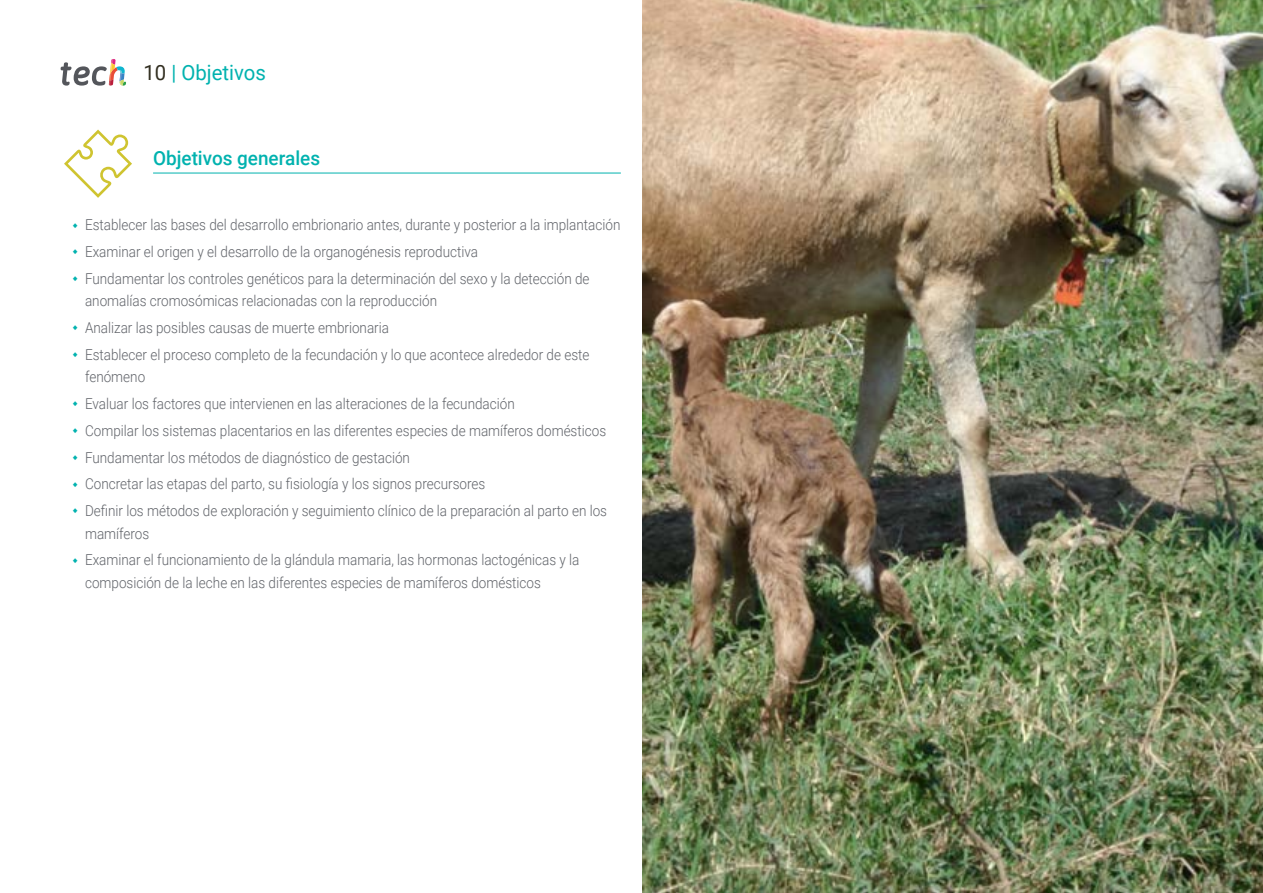
<style>
.page{position:relative;width:1263px;height:893px;background:#fff}
.page>*{position:absolute;margin:0;border:0;box-sizing:border-box;transform-origin:0 0}
.t1{font:21px "Roboto";color:#00b2af}
.t2{font:500 19.5px "Roboto";color:#00b2af}
.t3{font:300 15px/26.7px "Roboto";color:#61646a;scale:.9 1}
.s1{color:#312e20}
</style>
<div class="page">
<hr style="left:153px;top:173px;width:468px;height:1px;background:#00b2af">
<svg style="left:64px;top:130px;width:68px;height:68px"></svg>
<svg style="left:61px;top:59px;width:65px;height:27px"></svg>
<img style="left:642px;top:0;width:621px;height:893px">
<h1 class="t1" style="left:144px;top:57px;width:124px"><span class="s1">10</span> | Objetivos</h1>
<h2 class="t2" style="left:153px;top:144px;width:169px">Objetivos generales</h2>
<p class="t3" style="left:85px;top:211px;width:596px">Establecer las bases del desarrollo embrionario antes, durante y posterior a la implantación<br>Examinar el origen y el desarrollo de la organogénesis reproductiva<br>Fundamentar los controles genéticos para la determinación del sexo y la detección de</p>
<p class="t3" style="left:85px;top:287px;width:562px">anomalías cromosómicas relacionadas con la reproducción<br>Analizar las posibles causas de muerte embrionaria<br>Establecer el proceso completo de la fecundación y lo que acontece alrededor de este</p>
<p class="t3" style="left:85px;top:363px;width:582px">fenómeno<br>Evaluar los factores que intervienen en las alteraciones de la fecundación<br>Compilar los sistemas placentarios en las diferentes especies de mamíferos domésticos Fundamentar los métodos de diagnóstico de gestación<br>Concretar las etapas del parto, su fisiología y los signos precursores<br>Definir los métodos de exploración y seguimiento clínico de la preparación al parto en los</p>
<p class="t3" style="left:85px;top:519px;width:551px">mamíferos<br>Examinar el funcionamiento de la glándula mamaria, las hormonas lactogénicas y la</p>
<p class="t3" style="left:85px;top:569px;width:508px">composición de la leche en las diferentes especies de mamíferos domésticos</p>
</div>
